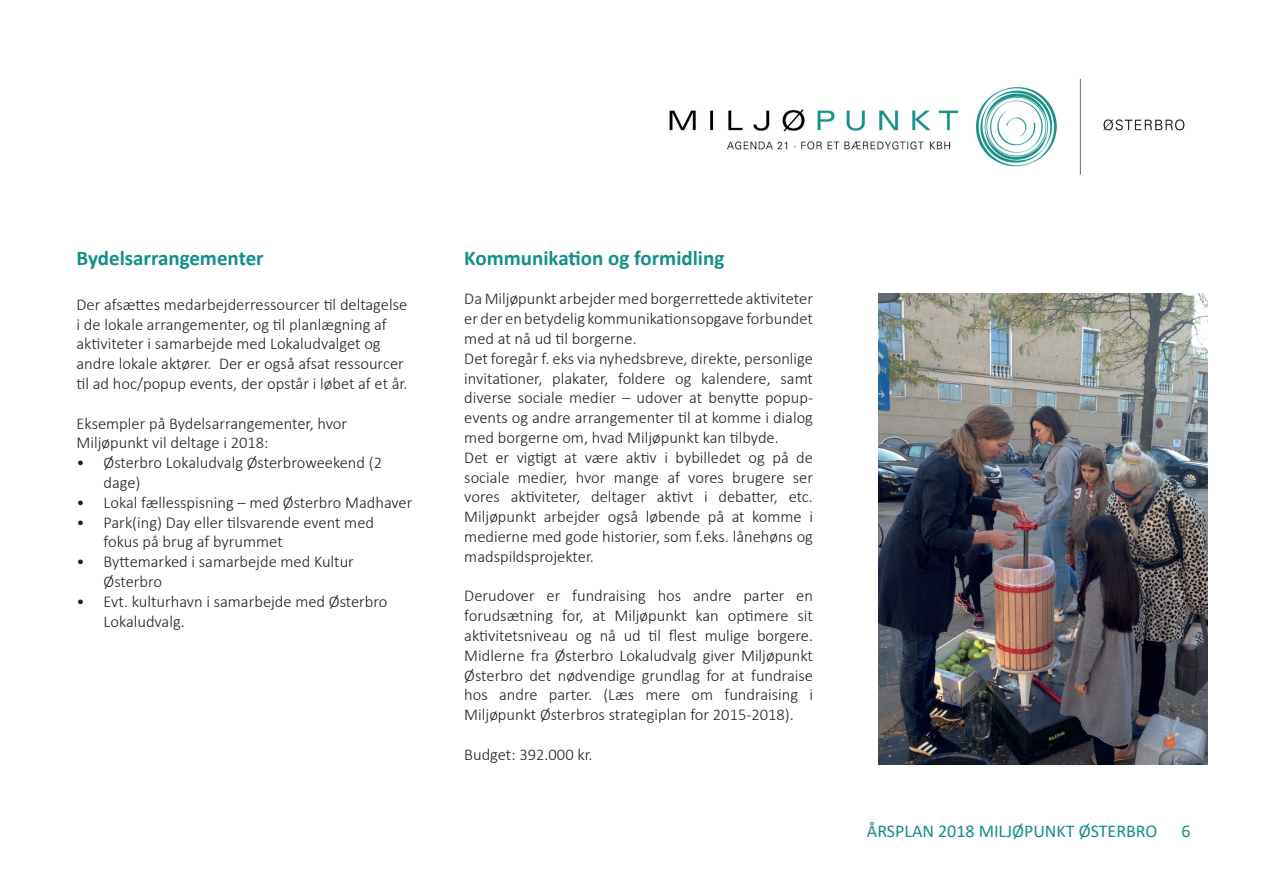
<style>
.page{position:relative;width:1263px;height:893px;background:#fff}
.page>*{position:absolute;margin:0;border:0;box-sizing:border-box;transform-origin:0 0}
.t1{font:700 21px "Calibri";color:#148f88}
.t2{font:18px "Calibri";color:#148f88}
.t3{font:300 16.5px/19.8px "Calibri";color:#231f20}
</style>
<div class="page">
<img style="left:669px;top:78px;width:516px;height:97px">
<img style="left:878px;top:293px;width:329px;height:471px">
<p class="t1" style="left:77px;top:243px;width:189px">Bydelsarrangementer</p>
<p class="t3" style="left:77px;top:294px;width:332px">Der afsættes medarbejderressourcer til deltagelse i de lokale arrangementer, og til planlægning af aktiviteter i samarbejde med Lokaludvalget og andre lokale aktører. Der er også afsat ressourcer til ad hoc/popup events, der opstår i løbet af et år.</p>
<p class="t3" style="left:77px;top:413px;width:272px">Eksempler på Bydelsarrangementer, hvor<br>Miljøpunkt vil deltage i 2018:</p>
<p class="t3" style="left:104px;top:453px;width:280px;text-indent:-27px">• Østerbro Lokaludvalg Østerbroweekend (2 dage)</p>
<p class="t3" style="left:77px;top:492px;width:337px">• Lokal fællesspisning – med Østerbro Madhaver</p>
<p class="t3" style="left:104px;top:512px;width:272px;text-indent:-27px">• Park(ing) Day eller tilsvarende event med fokus på brug af byrummet</p>
<p class="t3" style="left:104px;top:552px;width:252px;text-indent:-27px">• Byttemarked i samarbejde med Kultur<br>Østerbro</p>
<p class="t3" style="left:104px;top:591px;width:285px;text-indent:-27px">• Evt. kulturhavn i samarbejde med Østerbro<br>Lokaludvalg.</p>
<p class="t1" style="left:464px;top:243px;width:262px">Kommunikation og formidling</p>
<p class="t3" style="left:464px;top:289px;width:350px">Da Miljøpunkt arbejder med borgerrettede aktiviteter er der en betydelig kommunikationsopgave forbundet med at nå ud til borgerne.<br>Det foregår f. eks via nyhedsbreve, direkte, personlige invitationer, plakater, foldere og kalendere, samt diverse sociale medier – udover at benytte popup&shy;events og andre arrangementer til at komme i dialog med borgerne om, hvad Miljøpunkt kan tilbyde.<br>Det er vigtigt at være aktiv i bybilledet og på de sociale medier, hvor mange af vores brugere ser vores aktiviteter, deltager aktivt i debatter, etc.<br>Miljøpunkt arbejder også løbende på at komme i medierne med gode historier, som f.eks. lånehøns og madspildsprojekter.</p>
<p class="t3" style="left:464px;top:586px;width:350px;text-align:justify">Derudover er fundraising hos andre parter en forudsætning for, at Miljøpunkt kan optimere sit aktivitetsniveau og nå ud til flest mulige borgere.<br>Midlerne fra Østerbro Lokaludvalg giver Miljøpunkt Østerbro det nødvendige grundlag for at fundraise hos andre parter. (Læs mere om fundraising i Miljøpunkt Østerbros strategiplan for 2015-2018).</p>
<p class="t3" style="left:464px;top:744px;width:130px">Budget: 392.000 kr.</p>
<p class="t2" style="left:867px;top:822px;width:292px">ÅRSPLAN 2018 MILJØPUNKT ØSTERBRO</p>
<p class="t2" style="left:1181px;top:822px;width:11px">6</p>
</div>
